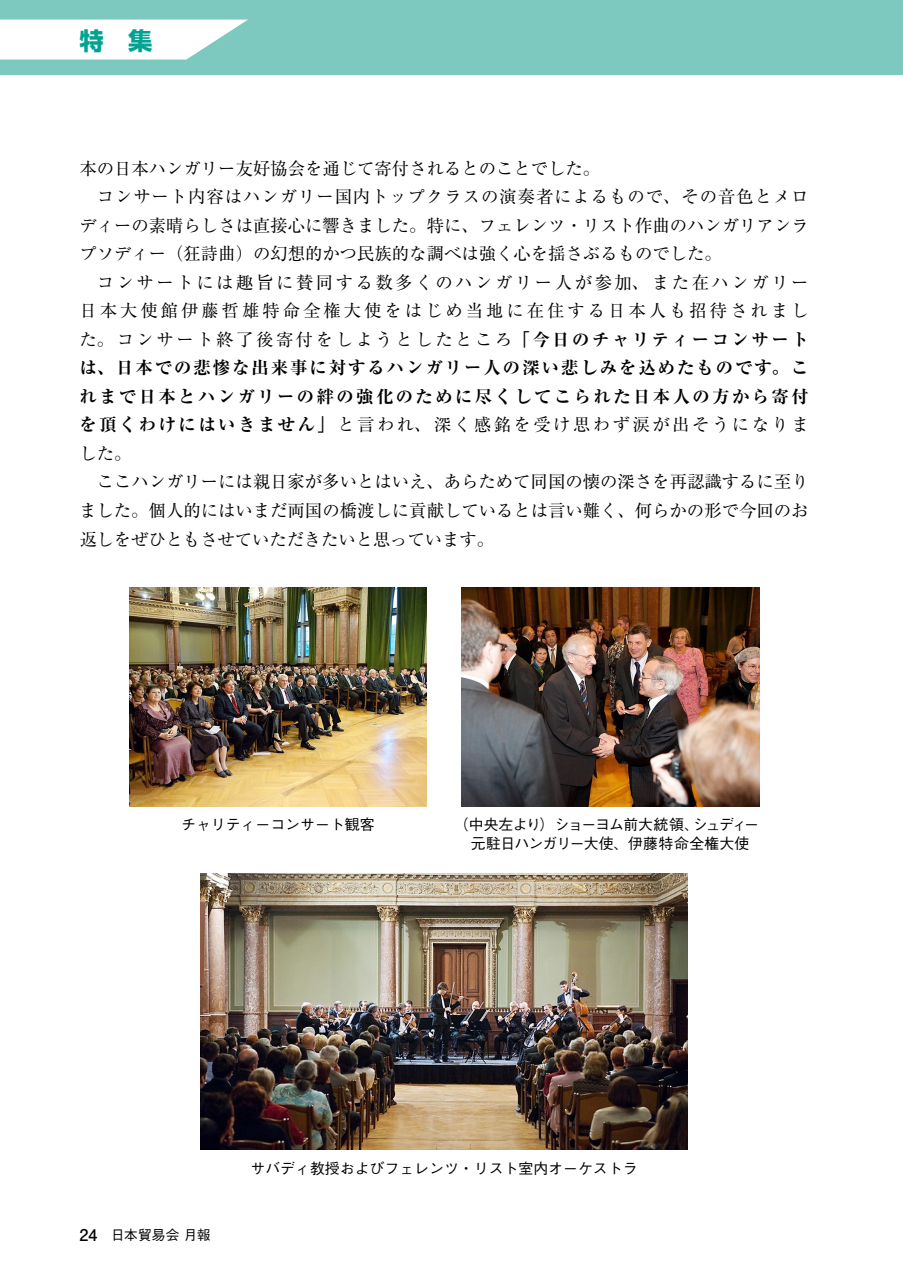
<style>
.page{position:relative;width:903px;height:1275px;background:#fff}
.page>*{position:absolute;margin:0;border:0;box-sizing:border-box;transform-origin:0 0}
.t1{font:700 24.32px "Shin Go Pro";color:#00a291}
.t2{font:17.32px "Ryumin Pro";color:#000}
.t3{font:17.32px "Ryumin Pro";letter-spacing:.145em;color:#000}
.t4{font:17.32px "Ryumin Pro";letter-spacing:.055em;color:#000}
.t5{font:700 expanded 17.32px "Ryumin Pro";letter-spacing:.115em;color:#000}
.t6{font:700 expanded 17.32px "Ryumin Pro";letter-spacing:.14em;color:#000}
.t7{font:17.32px "Ryumin Pro";letter-spacing:.17em;color:#000}
.t8{font:500 14.88px/18.6px "Gothic BBB Pro";letter-spacing:-.045em;color:#000;text-align:center}
.t9{font:500 14.88px "Gothic BBB Pro";color:#000}
.t10{font:500 13.65px "Gothic BBB Pro";color:#000}
.s1{font-family:"Futo Go B101 Pro";font-weight:700}
.s2{font-weight:700;font-stretch:expanded}
.s3{font-family:"Futo Go B101 Pro";font-weight:700;font-size:16.1px}
</style>
<div class="page">
<div style="left:0;top:0;width:903px;height:74px;background:#7ec9bf"></div>
<svg style="left:0;top:20px;width:247px;height:40px;background:#edf7f6"></svg>
<img style="left:461px;top:588px;width:298px;height:218px">
<img style="left:201px;top:873px;width:486px;height:277px">
<img style="left:129px;top:588px;width:298px;height:218px">
<h1 class="t1" style="left:79px;top:21px;width:74px">特　集</h1>
<p class="t2" style="left:79px;top:155px;width:522px">本の日本ハンガリー友好協会を通じて寄付されるとのことでした。</p>
<p class="t4" style="left:97px;top:183px;width:713px">コンサート内容はハンガリー国内トップクラスの演奏者によるもので、その音色とメロ</p>
<p class="t2" style="left:79px;top:212px;width:731px">ディーの素晴らしさは直接心に響きました。特に、フェレンツ・リスト作曲のハンガリアンラ</p>
<p class="t2" style="left:79px;top:240px;width:644px">プソディー（狂詩曲）の幻想的かつ民族的な調べは強く心を揺さぶるものでした。</p>
<p class="t3" style="left:97px;top:269px;width:713px">コンサートには趣旨に賛同する数多くのハンガリー人が参加、また在ハンガリー</p>
<p class="t7" style="left:79px;top:297px;width:730px">日本大使館伊藤哲雄特命全権大使をはじめ当地に在住する日本人も招待されまし</p>
<p class="t3" style="left:79px;top:326px;width:731px">た。コンサート終了後寄付をしようとしたところ<span class="s1">「</span><span class="s2">今日のチャリティーコンサート</span></p>
<p class="t5" style="left:79px;top:354px;width:731px">は、日本での悲惨な出来事に対するハンガリー人の深い悲しみを込めたものです。こ</p>
<p class="t6" style="left:79px;top:383px;width:731px">れまで日本とハンガリーの絆の強化のために尽くしてこられた日本人の方から寄付</p>
<p class="t3" style="left:79px;top:411px;width:731px"><span class="s2">を頂くわけにはいきません</span><span class="s1">」</span>と言われ、深く感銘を受け思わず涙が出そうになりま</p>
<p class="t2" style="left:79px;top:440px;width:54px">した。</p>
<p class="t2" style="left:97px;top:468px;width:713px">ここハンガリーには親日家が多いとはいえ、あらためて同国の懐の深さを再認識するに至り</p>
<p class="t2" style="left:79px;top:497px;width:731px">ました。個人的にはいまだ両国の橋渡しに貢献しているとは言い難く、何らかの形で今回のお</p>
<p class="t2" style="left:79px;top:525px;width:416px">返しをぜひともさせていただきたいと思っています。</p>
<p class="t9" style="left:181px;top:813px;width:195px">チャリティーコンサート観客</p>
<p class="t8" style="left:454px;top:814px;width:307px">（中央左より）ショーヨム前大統領、シュディー元駐日ハンガリー大使、伊藤特命全権大使</p>
<p class="t10" style="left:79px;top:1224px;width:133px"><span class="s3">24</span>　日本貿易会 月報</p>
<p class="t9" style="left:251px;top:1156px;width:388px">サバディ教授およびフェレンツ・リスト室内オーケストラ</p>
</div>
